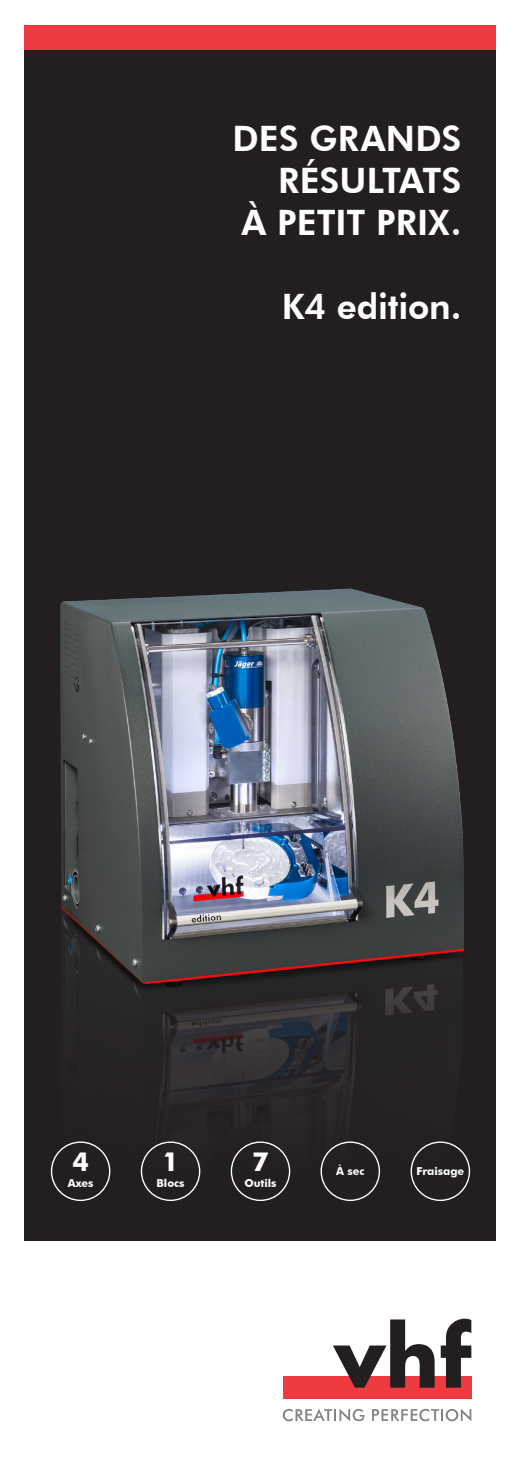
<style>
.page{position:relative;width:521px;height:1474px;background:#fff}
.page>*{position:absolute;margin:0;border:0;box-sizing:border-box;transform-origin:0 0}
.t1{font:800 35px/42px "Futura BT";color:#fff;text-align:right}
.t2{font:700 26.25px "Futura BT";color:#fff}
.t3{font:700 10.85px "Futura BT";color:#fff}
</style>
<div class="page">
<div style="left:25px;top:25px;width:471px;height:1215px;background:#231f20"></div>
<div style="left:283px;top:1376px;width:188px;height:22px;background:#ee3a41"></div>
<svg style="left:333px;top:1319px;width:102px;height:68px"></svg>
<svg style="left:441px;top:1318px;width:30px;height:69px"></svg>
<svg style="left:283px;top:1408px;width:81px;height:13px"></svg>
<svg style="left:372px;top:1408px;width:99px;height:13px"></svg>
<div style="left:25px;top:25px;width:471px;height:25px;background:#ee3a41"></div>
<img style="left:24px;top:530px;width:447px;height:696px">
<div style="left:410px;top:1141px;width:60px;height:59px;border:1px solid #fff;border-radius:50%"></div>
<div style="left:51px;top:1141px;width:59px;height:59px;border:1px solid #fff;border-radius:50%"></div>
<div style="left:141px;top:1141px;width:59px;height:59px;border:1px solid #fff;border-radius:50%"></div>
<div style="left:231px;top:1141px;width:59px;height:59px;border:1px solid #fff;border-radius:50%"></div>
<div style="left:320px;top:1141px;width:60px;height:59px;border:1px solid #fff;border-radius:50%"></div>
<p class="t1" style="left:232px;top:117px;width:230px">DES GRANDS<br>RÉSULTATS<br>À PETIT PRIX.</p>
<p class="t1" style="left:282px;top:285px;width:181px">K4 edition.</p>
<p class="t2" style="left:72px;top:1146px;width:18px">4</p>
<p class="t3" style="left:68px;top:1176px;width:27px">Axes</p>
<p class="t2" style="left:162px;top:1146px;width:18px">1</p>
<p class="t3" style="left:157px;top:1176px;width:29px">Blocs</p>
<p class="t2" style="left:252px;top:1146px;width:18px">7</p>
<p class="t3" style="left:244px;top:1176px;width:34px">Outils</p>
<p class="t3" style="left:336px;top:1164px;width:30px">À sec</p>
<p class="t3" style="left:416px;top:1164px;width:49px">Fraisage</p>
</div>
